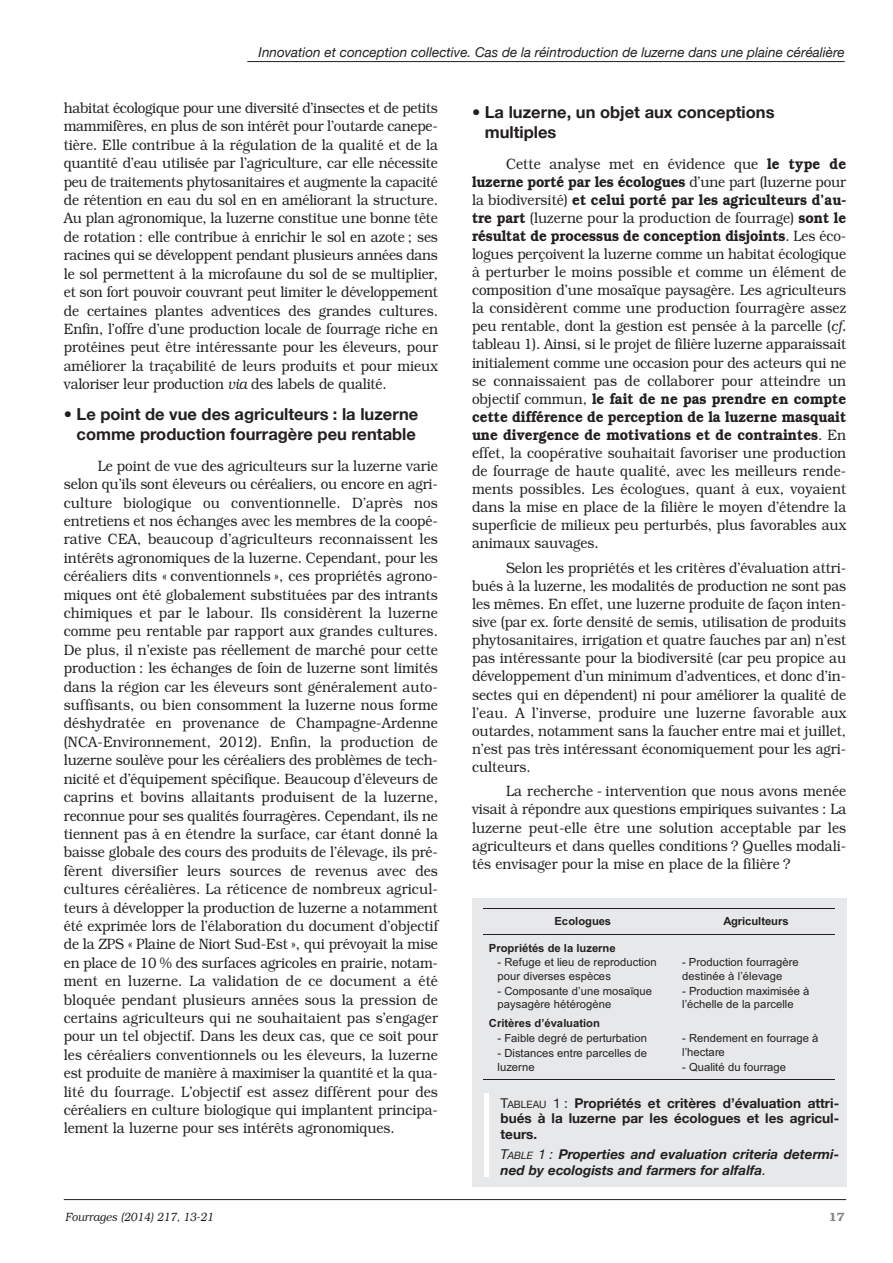
<style>
.page{position:relative;width:893px;height:1263px;background:#fff}
.page>*{position:absolute;margin:0;border:0;box-sizing:border-box;transform-origin:0 0}
.t1{font:700 16.5px/20px "Helvetica Neue";color:#231f20;text-align:right}
.t2{font:300 15px/18.5px "Bookman";color:#231f20;text-align:justify;scale:.9 1}
.t3{font:700 13.5px/15.8px "Helvetica Neue";color:#231f20;text-align:justify}
.t4{font:italic 13.5px "Helvetica Neue";color:#231f20}
.t5{font:italic 700 13.5px/15.8px "Helvetica Neue";color:#231f20}
.t6{font:italic 300 12px "Bookman";color:#231f20;scale:.9 1}
.t7{font:600 12px "Bookman";color:#808285}
.t8{font:11.25px/13.2px "Arial";letter-spacing:.005em;color:#231f20}
.t9{font:700 11.25px "Arial";color:#231f20}
.s1{font-style:italic}
.s2{font-weight:600}
.s3{font-weight:400}
.s4{font-weight:400;font-size:10.2px}
</style>
<div class="page">
<hr style="left:247px;top:61px;width:598px;height:1px;background:#231f20">
<hr style="left:64px;top:1199px;width:782px;height:1px;background:#231f20">
<div style="left:472px;top:898px;width:374px;height:288px;background:#e7e8e9"></div>
<hr style="left:483px;top:908px;width:193px;height:1px;background:#231f20">
<hr style="left:677px;top:908px;width:158px;height:1px;background:#231f20">
<hr style="left:483px;top:934px;width:193px;height:1px;background:#231f20">
<hr style="left:677px;top:934px;width:158px;height:1px;background:#231f20">
<hr style="left:483px;top:1079px;width:193px;height:1px;background:#231f20">
<hr style="left:677px;top:1079px;width:158px;height:1px;background:#231f20">
<hr style="left:485px;top:1093px;width:4px;height:83px;background:#fff">
<p class="t4" style="left:259px;top:44px;width:588px">Innovation et conception collective. Cas de la réintroduction de luzerne dans une plaine céréalière</p>
<p class="t2" style="left:64px;top:99px;width:417px">habitat écologique pour une diversité d’insectes et de petits mammifères, en plus de son intérêt pour l’outarde canepe&shy;tière. Elle contribue à la régulation de la qualité et de la quantité d’eau utilisée par l’agriculture, car elle nécessite peu de traitements phytosanitaires et augmente la capacité de rétention en eau du sol en en améliorant la structure.<br>Au plan agronomique, la luzerne constitue une bonne tête de rotation : elle contribue à enrichir le sol en azote ; ses racines qui se développent pendant plusieurs années dans le sol permettent à la microfaune du sol de se multiplier, et son fort pouvoir couvrant peut limiter le développement de certaines plantes adventices des grandes cultures.<br>Enfin, l’offre d’une production locale de fourrage riche en protéines peut être intéressante pour les éleveurs, pour améliorer la traçabilité de leurs produits et pour mieux valoriser leur production <span class="s1">via</span> des labels de qualité.</p>
<p class="t1" style="left:64px;top:403px;width:356px">• Le point de vue des agriculteurs : la luzerne comme production fourragère peu rentable</p>
<p class="t2" style="left:64px;top:456px;width:417px;text-indent:34px">Le point de vue des agriculteurs sur la luzerne varie selon qu’ils sont éleveurs ou céréaliers, ou encore en agri&shy;culture biologique ou conventionnelle. D’après nos entretiens et nos échanges avec les membres de la coopé&shy;rative CEA, beaucoup d’agriculteurs reconnaissent les intérêts agronomiques de la luzerne. Cependant, pour les céréaliers dits « conventionnels », ces propriétés agrono&shy;miques ont été globalement substituées par des intrants chimiques et par le labour. Ils considèrent la luzerne comme peu rentable par rapport aux grandes cultures.<br>De plus, il n’existe pas réellement de marché pour cette production : les échanges de foin de luzerne sont limités dans la région car les éleveurs sont généralement auto&shy;suffisants, ou bien consomment la luzerne nous forme déshydratée en provenance de Champagne-Ardenne (NCA-Environnement, 2012). Enfin, la production de luzerne soulève pour les céréaliers des problèmes de tech&shy;nicité et d’équipement spécifique. Beaucoup d’éleveurs de caprins et bovins allaitants produisent de la luzerne, reconnue pour ses qualités fourragères. Cependant, ils ne tiennent pas à en étendre la surface, car étant donné la baisse globale des cours des produits de l’élevage, ils pré&shy;fèrent diversifier leurs sources de revenus avec des cultures céréalières. La réticence de nombreux agricul&shy;teurs à développer la production de luzerne a notamment été exprimée lors de l’élaboration du document d’objectif de la ZPS « Plaine de Niort Sud-Est », qui prévoyait la mise en place de 10 % des surfaces agricoles en prairie, notam&shy;ment en luzerne. La validation de ce document a été bloquée pendant plusieurs années sous la pression de certains agriculteurs qui ne souhaitaient pas s’engager pour un tel objectif. Dans les deux cas, que ce soit pour les céréaliers conventionnels ou les éleveurs, la luzerne est produite de manière à maximiser la quantité et la qua&shy;lité du fourrage. L’objectif est assez différent pour des céréaliers en culture biologique qui implantent principa&shy;lement la luzerne pour ses intérêts agronomiques.</p>
<p class="t1" style="left:485px;top:102px;width:291px;text-align:left;text-indent:-13px">• La luzerne, un objet aux conceptions multiples</p>
<p class="t2" style="left:472px;top:154px;width:417px;text-indent:34px">Cette analyse met en évidence que <span class="s2">le type de luzerne porté par les écologues</span> d’une part (luzerne pour la biodiversité) <span class="s2">et celui porté par les agriculteurs d’au&shy;tre part</span> (luzerne pour la production de fourrage) <span class="s2">sont le résultat de processus de conception disjoints</span>. Les éco&shy;logues perçoivent la luzerne comme un habitat écologique à perturber le moins possible et comme un élément de composition d’une mosaïque paysagère. Les agriculteurs la considèrent comme une production fourragère assez peu rentable, dont la gestion est pensée à la parcelle (<span class="s1">cf. </span>tableau 1). Ainsi, si le projet de filière luzerne apparaissait initialement comme une occasion pour des acteurs qui ne se connaissaient pas de collaborer pour atteindre un objectif commun, <span class="s2">le fait de ne pas prendre en compte cette différence de perception de la luzerne masquait une divergence de motivations et de contraintes</span>. En effet, la coopérative souhaitait favoriser une production de fourrage de haute qualité, avec les meilleurs rende&shy;ments possibles. Les écologues, quant à eux, voyaient dans la mise en place de la filière le moyen d’étendre la superficie de milieux peu perturbés, plus favorables aux animaux sauvages.</p>
<p class="t2" style="left:472px;top:559px;width:417px;text-indent:34px">Selon les propriétés et les critères d’évaluation attri&shy;bués à la luzerne, les modalités de production ne sont pas les mêmes. En effet, une luzerne produite de façon inten&shy;sive (par ex. forte densité de semis, utilisation de produits phytosanitaires, irrigation et quatre fauches par an) n’est pas intéressante pour la biodiversité (car peu propice au développement d’un minimum d’adventices, et donc d’in&shy;sectes qui en dépendent) ni pour améliorer la qualité de l’eau. A l’inverse, produire une luzerne favorable aux outardes, notamment sans la faucher entre mai et juillet, n’est pas très intéressant économiquement pour les agri&shy;culteurs.</p>
<p class="t2" style="left:472px;top:782px;width:417px;text-indent:34px">La recherche - intervention que nous avons menée visait à répondre aux questions empiriques suivantes : La luzerne peut-elle être une solution acceptable par les agriculteurs et dans quelles conditions ? Quelles modali&shy;tés envisager pour la mise en place de la filière ?</p>
<p class="t9" style="left:554px;top:914px;width:58px">Ecologues</p>
<p class="t9" style="left:723px;top:914px;width:67px">Agriculteurs</p>
<p class="t9" style="left:489px;top:940px;width:128px">Propriétés de la luzerne</p>
<p class="t8" style="left:497px;top:956px;width:161px">- Refuge et lieu de reproduction pour diverses espèces</p>
<p class="t8" style="left:497px;top:984px;width:156px">- Composante d’une mosaïque paysagère hétérogène</p>
<p class="t8" style="left:682px;top:956px;width:118px">- Production fourragère destinée à l’élevage</p>
<p class="t8" style="left:682px;top:984px;width:129px">- Production maximisée à l’échelle de la parcelle</p>
<p class="t9" style="left:489px;top:1016px;width:112px">Critères d’évaluation</p>
<p class="t8" style="left:497px;top:1032px;width:151px">- Faible degré de perturbation</p>
<p class="t8" style="left:497px;top:1047px;width:151px">- Distances entre parcelles de luzerne</p>
<p class="t8" style="left:682px;top:1032px;width:138px">- Rendement en fourrage à l’hectare</p>
<p class="t8" style="left:682px;top:1060px;width:106px">- Qualité du fourrage</p>
<p class="t3" style="left:501px;top:1094px;width:340px"><span class="s3">T</span><span class="s4">ABlEAU</span> <span class="s3">1 :</span> Propriétés et critères d’évaluation attri&shy;bués à la luzerne par les écologues et les agricul&shy;teurs.</p>
<p class="t5" style="left:501px;top:1146px;width:340px"><span class="s3">T</span><span class="s4">ABLE</span> <span class="s3">1 :</span> Properties and evaluation criteria determi&shy;ned by ecologists and farmers for alfalfa<span class="s3">.</span></p>
<p class="t6" style="left:65px;top:1209px;width:166px">Fourrages (2014) 217, 13-21</p>
<p class="t7" style="left:829px;top:1209px;width:17px">17</p>
</div>
